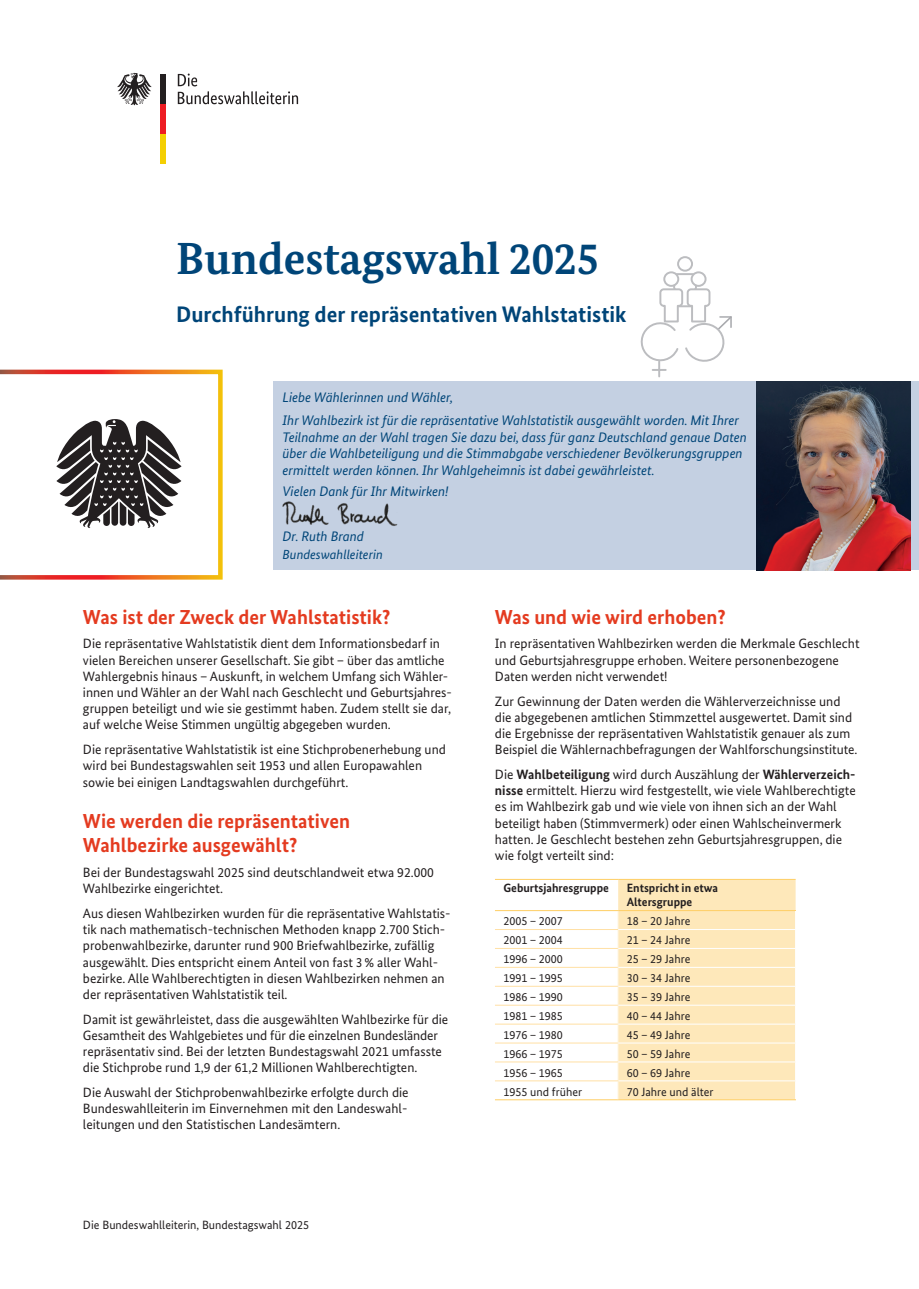
<style>
.page{position:relative;width:919px;height:1289px;background:#fff}
.page>*{position:absolute;margin:0;border:0;box-sizing:border-box;transform-origin:0 0}
.Überschrift_H1{font:700 45px "Bundes Serif";color:#004578}
.Überschrift_Farbe_H2{font:700 22.5px "Bundes Sans";color:#004578}
.Überschrift_Farbe_H3{font:700 20.25px/24.3px "Bundes Sans";color:#e43b20}
.Fließtext_9_Pt{font:italic 13.8px/16.5px "Bundes Sans";color:#004578}
.Fließtext{font:13.5px/16.2px "Bundes Sans";color:#231f20}
.Fließtext_9_Pt-2{font:italic 13.2px "Bundes Sans";color:#004578}
._01_TabText_rechtsbündig{font:12px "Bundes Sans";color:#231f20}
._02_Tab_Vorspalte_E0{font:12px "Bundes Sans";color:#231f20}
._06_TabTextKopf{font:700 12px/14.4px "Bundes Sans";color:#231f20}
.Fußzeile_links{font:12px "Bundes Sans";color:#231f20}
.s1{font-weight:700}
</style>
<div class="page">
<hr style="left:495px;top:879px;width:123px;height:1px;background:#fece64">
<hr style="left:495px;top:910px;width:123px;height:1px;background:#fece64">
<hr style="left:495px;top:929px;width:123px;height:1px;background:#ffe0a4">
<hr style="left:495px;top:948px;width:123px;height:1px;background:#ffe0a4">
<hr style="left:495px;top:967px;width:123px;height:1px;background:#ffe0a4">
<hr style="left:495px;top:985px;width:123px;height:1px;background:#ffe0a4">
<hr style="left:495px;top:1004px;width:123px;height:1px;background:#ffe0a4">
<hr style="left:495px;top:1023px;width:123px;height:1px;background:#ffe0a4">
<hr style="left:495px;top:1042px;width:123px;height:1px;background:#ffe0a4">
<hr style="left:495px;top:1061px;width:123px;height:1px;background:#ffe0a4">
<hr style="left:495px;top:1080px;width:123px;height:1px;background:#ffe0a4">
<hr style="left:495px;top:1099px;width:123px;height:1px;background:#fece64">
<hr style="left:618px;top:1099px;width:177px;height:1px;background:#fece64">
<svg style="left:618px;top:879px;width:178px;height:220px;background:#fee8bc"></svg>
<div style="left:677px;top:256px;width:16px;height:16px;border:2px solid #bcbdc0;border-radius:50%"></div>
<div style="left:690px;top:271px;width:16px;height:16px;border:2px solid #bcbdc0;border-radius:50%"></div>
<div style="left:663px;top:271px;width:16px;height:16px;border:2px solid #bcbdc0;border-radius:50%"></div>
<svg style="left:640px;top:272px;width:91px;height:106px"></svg>
<svg style="left:0;top:369px;width:223px;height:210px"></svg>
<div style="left:273px;top:381px;width:645px;height:189px;background:#c4d0e2"></div>
<img style="left:282px;top:501px;width:116px;height:25px">
<img style="left:756px;top:381px;width:154px;height:189px">
<svg style="left:117px;top:73px;width:35px;height:32px"></svg>
<div style="left:161px;top:74px;width:5px;height:30px;background:#231f20"></div>
<div style="left:161px;top:104px;width:5px;height:30px;background:#ee1d23"></div>
<div style="left:161px;top:134px;width:5px;height:29px;background:#f4cf02"></div>
<svg style="left:178px;top:74px;width:120px;height:30px"></svg>
<p class="Überschrift_H1" style="left:176px;top:231px;width:424px">Bundestagswahl 2025</p>
<p class="Überschrift_Farbe_H2" style="left:176px;top:301px;width:452px">Durchführung der repräsentativen Wahlstatistik</p>
<p class="Fließtext_9_Pt" style="left:282px;top:389px;width:172px">Liebe Wählerinnen und Wähler,</p>
<p class="Fließtext_9_Pt" style="left:282px;top:412px;width:466px">Ihr Wahlbezirk ist für die repräsentative Wahlstatistik ausgewählt worden. Mit Ihrer Teilnahme an der Wahl tragen Sie dazu bei, dass für ganz Deutschland genaue Daten über die Wahlbeteiligung und die Stimmabgabe verschiedener Bevölkerungsgruppen ermittelt werden können. Ihr Wahlgeheimnis ist dabei gewährleistet.</p>
<p class="Fließtext_9_Pt" style="left:282px;top:482px;width:168px">Vielen Dank für Ihr Mitwirken!</p>
<p class="Fließtext_9_Pt" style="left:282px;top:528px;width:83px">Dr. Ruth Brand</p>
<p class="Fließtext_9_Pt-2" style="left:282px;top:547px;width:102px">Bundeswahlleiterin</p>
<p class="Überschrift_Farbe_H3" style="left:83px;top:604px;width:309px">Was ist der Zweck der Wahlstatistik?</p>
<p class="Fließtext" style="left:83px;top:635px;width:370px">Die repräsentative Wahlstatistik dient dem Informationsbedarf in vielen Bereichen unserer Gesellschaft. Sie gibt – über das amtliche Wahlergebnis hinaus – Auskunft, in welchem Umfang sich Wähler&shy;innen und Wähler an der Wahl nach Geschlecht und Geburtsjahres&shy;gruppen beteiligt und wie sie gestimmt haben. Zudem stellt sie dar, auf welche Weise Stimmen ungültig abgegeben wurden.</p>
<p class="Fließtext" style="left:83px;top:741px;width:364px">Die repräsentative Wahlstatistik ist eine Stichprobenerhebung und wird bei Bundestagswahlen seit 1953 und allen Europawahlen sowie bei einigen Landtagswahlen durchgeführt.</p>
<p class="Überschrift_Farbe_H3" style="left:83px;top:808px;width:268px">Wie werden die repräsentativen<br>Wahlbezirke ausgewählt?</p>
<p class="Fließtext" style="left:83px;top:864px;width:352px">Bei der Bundestagswahl 2025 sind deutschlandweit etwa 92.000<br>Wahlbezirke eingerichtet.</p>
<p class="Fließtext" style="left:83px;top:905px;width:369px">Aus diesen Wahlbezirken wurden für die repräsentative Wahlstatis&shy;tik nach mathematisch-technischen Methoden knapp 2.700 Stich&shy;probenwahlbezirke, darunter rund 900 Briefwahlbezirke, zufällig ausgewählt. Dies entspricht einem Anteil von fast 3% aller Wahl&shy;bezirke. Alle Wahlberechtigten in diesen Wahlbezirken nehmen an der repräsentativen Wahlstatistik teil.</p>
<p class="Fließtext" style="left:83px;top:1010px;width:367px">Damit ist gewährleistet, dass die ausgewählten Wahlbezirke für die Gesamtheit des Wahlgebietes und für die einzelnen Bundesländer repräsentativ sind. Bei der letzten Bundestagswahl 2021 umfasste die Stichprobe rund 1,9 der 61,2 Millionen Wahlberechtigten.</p>
<p class="Fließtext" style="left:83px;top:1084px;width:327px;text-align:justify">Die Auswahl der Stichprobenwahlbezirke erfolgte durch die Bundeswahlleiterin im Einvernehmen mit den Landeswahl&shy;leitungen und den Statistischen Landesämtern.</p>
<p class="Fußzeile_links" style="left:83px;top:1218px;width:227px">Die Bundeswahlleiterin, Bundestagswahl 2025</p>
<p class="Überschrift_Farbe_H3" style="left:495px;top:604px;width:232px">Was und wie wird erhoben?</p>
<p class="Fließtext" style="left:495px;top:635px;width:366px">In repräsentativen Wahlbezirken werden die Merkmale Geschlecht und Geburtsjahresgruppe erhoben. Weitere personenbezogene<br>Daten werden nicht verwendet!</p>
<p class="Fließtext" style="left:495px;top:693px;width:364px">Zur Gewinnung der Daten werden die Wählerverzeichnisse und die abgegebenen amtlichen Stimmzettel ausgewertet. Damit sind die Ergebnisse der repräsentativen Wahlstatistik genauer als zum Beispiel die Wählernachbefragungen der Wahlforschungsinstitute.</p>
<p class="Fließtext" style="left:495px;top:766px;width:362px">Die <span class="s1">Wahlbeteiligung</span> wird durch Auszählung der <span class="s1">Wählerverzeich&shy;nisse</span> ermittelt. Hierzu wird festgestellt, wie viele Wahlberechtigte es im Wahlbezirk gab und wie viele von ihnen sich an der Wahl beteiligt haben (Stimmvermerk) oder einen Wahlscheinvermerk hatten. Je Geschlecht bestehen zehn Geburtsjahresgruppen, die wie folgt verteilt sind:</p>
<p class="_06_TabTextKopf" style="left:503px;top:880px;width:107px">Geburtsjahresgruppe</p>
<p class="_06_TabTextKopf" style="left:626px;top:880px;width:93px">Entspricht in etwa<br>Altersgruppe</p>
<p class="_02_Tab_Vorspalte_E0" style="left:503px;top:914px;width:61px">2005 – 2007</p>
<p class="_01_TabText_rechtsbündig" style="left:626px;top:914px;width:65px">18 – 20 Jahre</p>
<p class="_02_Tab_Vorspalte_E0" style="left:503px;top:933px;width:61px">2001 – 2004</p>
<p class="_01_TabText_rechtsbündig" style="left:626px;top:933px;width:65px">21 – 24 Jahre</p>
<p class="_02_Tab_Vorspalte_E0" style="left:503px;top:952px;width:61px">1996 – 2000</p>
<p class="_01_TabText_rechtsbündig" style="left:626px;top:952px;width:65px">25 – 29 Jahre</p>
<p class="_02_Tab_Vorspalte_E0" style="left:503px;top:971px;width:61px">1991 – 1995</p>
<p class="_01_TabText_rechtsbündig" style="left:626px;top:971px;width:65px">30 – 34 Jahre</p>
<p class="_02_Tab_Vorspalte_E0" style="left:503px;top:990px;width:61px">1986 – 1990</p>
<p class="_01_TabText_rechtsbündig" style="left:626px;top:990px;width:65px">35 – 39 Jahre</p>
<p class="_02_Tab_Vorspalte_E0" style="left:503px;top:1008px;width:61px">1981 – 1985</p>
<p class="_01_TabText_rechtsbündig" style="left:626px;top:1008px;width:65px">40 – 44 Jahre</p>
<p class="_02_Tab_Vorspalte_E0" style="left:503px;top:1027px;width:61px">1976 – 1980</p>
<p class="_01_TabText_rechtsbündig" style="left:626px;top:1027px;width:65px">45 – 49 Jahre</p>
<p class="_02_Tab_Vorspalte_E0" style="left:503px;top:1046px;width:61px">1966 – 1975</p>
<p class="_01_TabText_rechtsbündig" style="left:626px;top:1046px;width:65px">50 – 59 Jahre</p>
<p class="_02_Tab_Vorspalte_E0" style="left:503px;top:1065px;width:61px">1956 – 1965</p>
<p class="_01_TabText_rechtsbündig" style="left:626px;top:1065px;width:65px">60 – 69 Jahre</p>
<p class="_02_Tab_Vorspalte_E0" style="left:503px;top:1084px;width:80px">1955 und früher</p>
<p class="_01_TabText_rechtsbündig" style="left:626px;top:1084px;width:88px">70 Jahre und älter</p>
</div>
